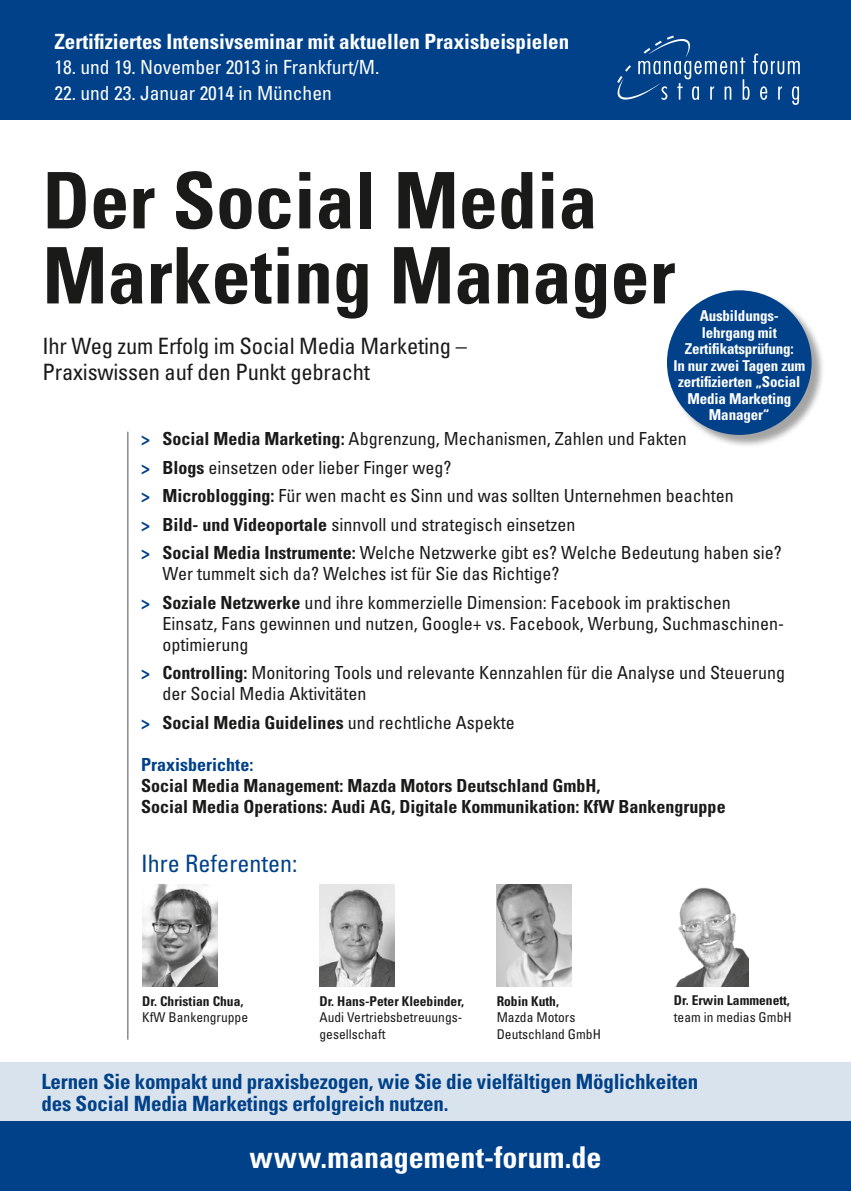
<style>
.page{position:relative;width:851px;height:1191px;background:#fff}
.page>*{position:absolute;margin:0;border:0;box-sizing:border-box;transform-origin:0 0}
.t1{font:700 condensed 78px/75px "Univers";color:#1a1a18}
.t2{font:700 condensed 30px "Univers";color:#fff}
.t3{font:condensed 24px "Univers";color:#004189}
.t4{font:condensed 22.5px/25.5px "Univers";letter-spacing:-.01em;color:#1a1a18}
.t5{font:700 condensed 21px/22.5px "Univers";letter-spacing:-.01em;color:#004189}
.t6{font:700 condensed 21px "Univers";color:#fff}
.t7{font:condensed 19.5px "Univers";color:#fff}
.t8{font:condensed 18px/28.5px "Univers";color:#1a1a18}
.t9{font:700 condensed 18px/21px "Univers";color:#1a1a18}
.t10{font:700 condensed 18px "Univers";color:#004189}
.t11{font:700 condensed 15px/16.5px "Univers";letter-spacing:-.01em;color:#fff;text-align:center}
.t12{font:condensed 13.5px/16.5px "Univers";color:#1a1a18}
.t13{font:700 condensed 13.5px "Univers";color:#1a1a18}
.s1{font-weight:700;color:#004189}
.s2{font-weight:700}
.s3{color:#004189}
.s4{font-weight:400}
</style>
<div class="page">
<div style="left:0;top:1062px;width:850px;height:60px;background:#d9e3ed"></div>
<div style="left:0;top:0;width:850px;height:119px;background:#004189"></div>
<svg style="left:617px;top:35px;width:182px;height:70px"></svg>
<div style="left:0;top:1121px;width:850px;height:70px;background:#004189"></div>
<hr style="left:127px;top:432px;width:1px;height:607px;background:#565656">
<img style="left:676px;top:887px;width:72px;height:99px">
<img style="left:496px;top:884px;width:75px;height:102px">
<div style="left:668px;top:291px;width:157px;height:158px;background:#1a1a18;opacity:.4"></div>
<div style="left:666px;top:290px;width:145px;height:145px;background:#004189;border-radius:50%"></div>
<img style="left:142px;top:884px;width:75px;height:102px">
<img style="left:319px;top:884px;width:75px;height:102px">
<p class="t6" style="left:54px;top:28px;width:516px">Zertifiziertes Intensivseminar mit aktuellen Praxisbeispielen</p>
<p class="t7" style="left:54px;top:55px;width:326px">18. und 19. November 2013 in Frankfurt/M.</p>
<p class="t7" style="left:54px;top:80px;width:279px">22. und 23. Januar 2014 in München</p>
<h1 class="t1" style="left:43px;top:163px;width:634px">Der Social Media<br>Marketing Manager</h1>
<p class="t4" style="left:43px;top:333px;width:426px">Ihr Weg zum Erfolg im Social Media Marketing –<br>Praxiswissen auf den Punkt gebracht</p>
<p class="t11" style="left:673px;top:308px;width:133px">Ausbildungs&shy;lehrgang mit<br>Zertifikatsprüfung:<br>In nur zwei Tagen zum zertifizierten „Social<br>Media Marketing<br>Manager“</p>
<p class="t8" style="left:141px;top:424px;width:642px"><span class="s1">&gt;</span> <span class="s2">Social Media Marketing:</span> Abgrenzung, Mechanismen, Zahlen und Fakten<br><span class="s1">&gt;</span> <span class="s2">Blogs</span> einsetzen oder lieber Finger weg?<br><span class="s1">&gt;</span> <span class="s2">Microblogging:</span> Für wen macht es Sinn und was sollten Unternehmen beachten<br><span class="s1">&gt;</span> <span class="s2">Bild- und Videoportale</span> sinnvoll und strategisch einsetzen<br><span class="s1">&gt;</span> <span class="s2">Social Media Instrumente:</span> Welche Netzwerke gibt es? Welche Bedeutung haben sie?</p>
<p class="t8" style="left:141px;top:559px;width:591px;text-indent:21px">Wer tummelt sich da? Welches ist für Sie das Richtige?<br><span class="s1">&gt;</span> <span class="s2">Soziale Netzwerke</span> und ihre kommerzielle Dimension: Facebook im praktischen</p>
<p class="t8" style="left:162px;top:613px;width:623px;line-height:21px">Einsatz, Fans gewinnen und nutzen, Google+ vs. Facebook, Werbung, Suchmaschinen&shy;optimierung</p>
<p class="t8" style="left:162px;top:662px;width:624px;line-height:21px;text-indent:-21px"><span class="s1">&gt;</span> <span class="s2">Controlling:</span> Monitoring Tools und relevante Kennzahlen für die Analyse und Steuerung der Social Media Aktivitäten</p>
<p class="t9" style="left:141px;top:712px;width:375px"><span class="s3">&gt;</span> Social Media Guidelines <span class="s4">und rechtliche Aspekte</span></p>
<p class="t10" style="left:141px;top:753px;width:113px">Praxisberichte:</p>
<p class="t9" style="left:141px;top:775px;width:585px">Social Media Management: Mazda Motors Deutschland GmbH,<br>Social Media Operations: Audi AG, Digitale Kommunikation: KfW Bankengruppe</p>
<h3 class="t3" style="left:141px;top:847px;width:157px">Ihre Referenten:</h3>
<p class="t13" style="left:673px;top:992px;width:118px">Dr. Erwin Lammenett,</p>
<p class="t12" style="left:673px;top:1008px;width:119px">team in medias GmbH</p>
<p class="t13" style="left:142px;top:992px;width:103px">Dr. Christian Chua,</p>
<p class="t12" style="left:142px;top:1008px;width:107px">KfW Bankengruppe</p>
<p class="t13" style="left:496px;top:992px;width:64px">Robin Kuth,</p>
<p class="t12" style="left:496px;top:1008px;width:106px">Mazda Motors<br>Deutschland GmbH</p>
<p class="t5" style="left:41px;top:1070px;width:658px">Lernen Sie kompakt und praxisbezogen, wie Sie die vielfältigen Möglichkeiten des Social Media Marketings erfolgreich nutzen.</p>
<p class="t13" style="left:319px;top:992px;width:146px">Dr. Hans-Peter Kleebinder,</p>
<p class="t12" style="left:319px;top:1008px;width:144px">Audi Vertriebsbetreuungs&shy;gesellschaft</p>
<h2 class="t2" style="left:249px;top:1139px;width:353px">www.management-forum.de</h2>
</div>
